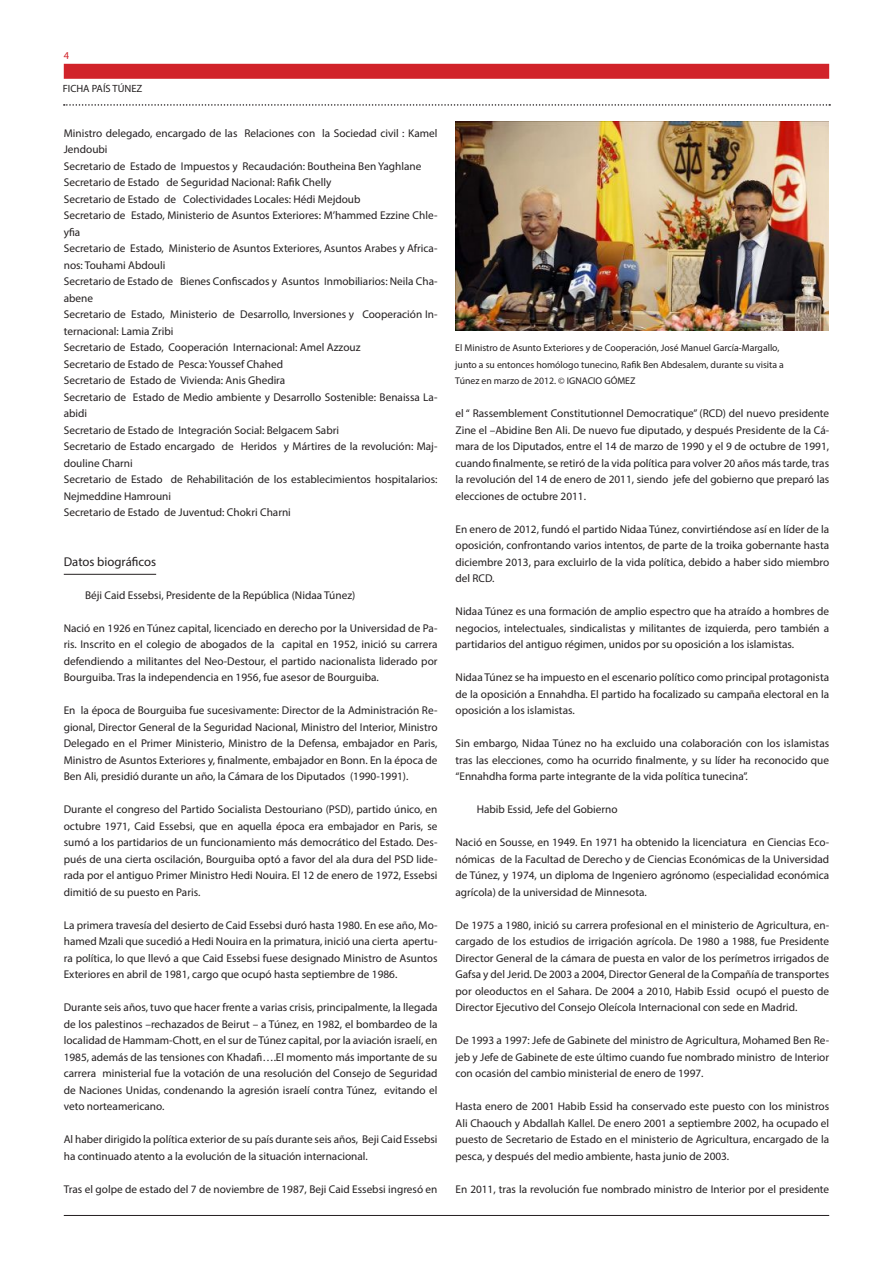
<style>
.page{position:relative;width:893px;height:1263px;background:#fff}
.page>*{position:absolute;margin:0;border:0;box-sizing:border-box;transform-origin:0 0}
.t1{font:12.75px "Myriad Pro";color:#231f20}
.t2{font:11.25px/16.5px "Myriad Pro";color:#231f20;text-align:justify}
.t3{font:10.5px "Myriad Pro";color:#231f20}
.t4{font:10.5px "Myriad Pro";color:#d1232a}
.t5{font:9.75px/16.5px "Myriad Pro";color:#231f20}
</style>
<div class="page">
<div style="left:64px;top:64px;width:765px;height:15px;background:#d1232a"></div>
<hr style="left:64px;top:1215px;width:765px;height:1px;background:#231f20">
<svg style="left:64px;top:104px;width:766px;height:2px"></svg>
<hr style="left:64px;top:574px;width:92px;height:1px;background:#231f20">
<img style="left:455px;top:121px;width:374px;height:209px">
<p class="t4" style="left:64px;top:49px;width:7px">4</p>
<p class="t3" style="left:63px;top:82px;width:81px">FICHA PAÍS TÚNEZ</p>
<p class="t2" style="left:64px;top:124px;width:375px;text-align:left">Ministro delegado, encargado de las Relaciones con la Sociedad civil : Kamel Jendoubi<br>Secretario de Estado de Impuestos y Recaudación: Boutheina Ben Yaghlane Secretario de Estado de Seguridad Nacional: Rafik Chelly<br>Secretario de Estado de Colectividades Locales: Hédi Mejdoub<br>Secretario de Estado, Ministerio de Asuntos Exteriores: M’hammed Ezzine Chle&shy;yfia<br>Secretario de Estado, Ministerio de Asuntos Exteriores, Asuntos Arabes y Africa&shy;nos: Touhami Abdouli<br>Secretario de Estado de Bienes Confiscados y Asuntos Inmobiliarios: Neila Cha&shy;abene<br>Secretario de Estado, Ministerio de Desarrollo, Inversiones y Cooperación In&shy;ternacional: Lamia Zribi<br>Secretario de Estado, Cooperación Internacional: Amel Azzouz<br>Secretario de Estado de Pesca: Youssef Chahed<br>Secretario de Estado de Vivienda: Anis Ghedira<br>Secretario de Estado de Medio ambiente y Desarrollo Sostenible: Benaissa La&shy;abidi<br>Secretario de Estado de Integración Social: Belgacem Sabri<br>Secretario de Estado encargado de Heridos y Mártires de la revolución: Maj&shy;douline Charni<br>Secretario de Estado de Rehabilitación de los establecimientos hospitalarios:<br>Nejmeddine Hamrouni<br>Secretario de Estado de Juventud: Chokri Charni</p>
<p class="t1" style="left:64px;top:553px;width:94px">Datos biográficos</p>
<p class="t2" style="left:85px;top:586px;width:272px">Béji Caid Essebsi, Presidente de la República (Nidaa Túnez)</p>
<p class="t2" style="left:64px;top:619px;width:375px">Nació en 1926 en Túnez capital, licenciado en derecho por la Universidad de Pa&shy;ris. Inscrito en el colegio de abogados de la capital en 1952, inició su carrera defendiendo a militantes del Neo-Destour, el partido nacionalista liderado por Bourguiba. Tras la independencia en 1956, fue asesor de Bourguiba.</p>
<p class="t2" style="left:64px;top:702px;width:375px">En la época de Bourguiba fue sucesivamente: Director de la Administración Re&shy;gional, Director General de la Seguridad Nacional, Ministro del Interior, Ministro Delegado en el Primer Ministerio, Ministro de la Defensa, embajador en Paris, Ministro de Asuntos Exteriores y, finalmente, embajador en Bonn. En la época de Ben Ali, presidió durante un año, la Cámara de los Diputados (1990-1991).</p>
<p class="t2" style="left:64px;top:801px;width:375px">Durante el congreso del Partido Socialista Destouriano (PSD), partido único, en octubre 1971, Caid Essebsi, que en aquella época era embajador en Paris, se sumó a los partidarios de un funcionamiento más democrático del Estado. Des&shy;pués de una cierta oscilación, Bourguiba optó a favor del ala dura del PSD lide&shy;rada por el antiguo Primer Ministro Hedi Nouira. El 12 de enero de 1972, Essebsi dimitió de su puesto en Paris.</p>
<p class="t2" style="left:64px;top:916px;width:375px">La primera travesía del desierto de Caid Essebsi duró hasta 1980. En ese año, Mo&shy;hamed Mzali que sucedió a Hedi Nouira en la primatura, inició una cierta apertu&shy;ra política, lo que llevó a que Caid Essebsi fuese designado Ministro de Asuntos Exteriores en abril de 1981, cargo que ocupó hasta septiembre de 1986.</p>
<p class="t2" style="left:64px;top:999px;width:375px">Durante seis años, tuvo que hacer frente a varias crisis, principalmente, la llegada de los palestinos –rechazados de Beirut – a Túnez, en 1982, el bombardeo de la localidad de Hammam-Chott, en el sur de Túnez capital, por la aviación israelí, en 1985, además de las tensiones con Khadafi….El momento más importante de su carrera ministerial fue la votación de una resolución del Consejo de Seguridad de Naciones Unidas, condenando la agresión israelí contra Túnez, evitando el veto norteamericano.</p>
<p class="t2" style="left:64px;top:1131px;width:375px">Al haber dirigido la política exterior de su país durante seis años, Beji Caid Essebsi ha continuado atento a la evolución de la situación internacional.</p>
<p class="t2" style="left:64px;top:1180px;width:375px">Tras el golpe de estado del 7 de noviembre de 1987, Beji Caid Essebsi ingresó en</p>
<p class="t5" style="left:455px;top:339px;width:330px">El Ministro de Asunto Exteriores y de Cooperación, José Manuel García-Margallo, junto a su entonces homólogo tunecino, Rafik Ben Abdesalem, durante su visita a<br>Túnez en marzo de 2012. © IGNACIO GÓMEZ</p>
<p class="t2" style="left:455px;top:405px;width:375px">el “ Rassemblement Constitutionnel Democratique” (RCD) del nuevo presidente Zine el –Abidine Ben Ali. De nuevo fue diputado, y después Presidente de la Cá&shy;mara de los Diputados, entre el 14 de marzo de 1990 y el 9 de octubre de 1991, cuando finalmente, se retiró de la vida política para volver 20 años más tarde, tras la revolución del 14 de enero de 2011, siendo jefe del gobierno que preparó las elecciones de octubre 2011.</p>
<p class="t2" style="left:455px;top:520px;width:375px">En enero de 2012, fundó el partido Nidaa Túnez, convirtiéndose así en líder de la oposición, confrontando varios intentos, de parte de la troika gobernante hasta diciembre 2013, para excluirlo de la vida política, debido a haber sido miembro del RCD.</p>
<p class="t2" style="left:455px;top:603px;width:375px">Nidaa Túnez es una formación de amplio espectro que ha atraído a hombres de negocios, intelectuales, sindicalistas y militantes de izquierda, pero también a partidarios del antiguo régimen, unidos por su oposición a los islamistas.</p>
<p class="t2" style="left:455px;top:669px;width:375px">Nidaa Túnez se ha impuesto en el escenario político como principal protagonista de la oposición a Ennahdha. El partido ha focalizado su campaña electoral en la oposición a los islamistas.</p>
<p class="t2" style="left:455px;top:735px;width:375px">Sin embargo, Nidaa Túnez no ha excluido una colaboración con los islamistas tras las elecciones, como ha ocurrido finalmente, y su líder ha reconocido que “Ennahdha forma parte integrante de la vida política tunecina”.</p>
<p class="t2" style="left:477px;top:801px;width:142px">Habib Essid, Jefe del Gobierno</p>
<p class="t2" style="left:455px;top:834px;width:375px">Nació en Sousse, en 1949. En 1971 ha obtenido la licenciatura en Ciencias Eco&shy;nómicas de la Facultad de Derecho y de Ciencias Económicas de la Universidad de Túnez, y 1974, un diploma de Ingeniero agrónomo (especialidad económica agrícola) de la universidad de Minnesota.</p>
<p class="t2" style="left:455px;top:916px;width:375px">De 1975 a 1980, inició su carrera profesional en el ministerio de Agricultura, en&shy;cargado de los estudios de irrigación agrícola. De 1980 a 1988, fue Presidente Director General de la cámara de puesta en valor de los perímetros irrigados de Gafsa y del Jerid. De 2003 a 2004, Director General de la Compañía de transportes por oleoductos en el Sahara. De 2004 a 2010, Habib Essid ocupó el puesto de Director Ejecutivo del Consejo Oleícola Internacional con sede en Madrid.</p>
<p class="t2" style="left:455px;top:1032px;width:375px">De 1993 a 1997: Jefe de Gabinete del ministro de Agricultura, Mohamed Ben Re&shy;jeb y Jefe de Gabinete de este último cuando fue nombrado ministro de Interior con ocasión del cambio ministerial de enero de 1997.</p>
<p class="t2" style="left:455px;top:1098px;width:375px">Hasta enero de 2001 Habib Essid ha conservado este puesto con los ministros Ali Chaouch y Abdallah Kallel. De enero 2001 a septiembre 2002, ha ocupado el puesto de Secretario de Estado en el ministerio de Agricultura, encargado de la pesca, y después del medio ambiente, hasta junio de 2003.</p>
<p class="t2" style="left:455px;top:1180px;width:375px">En 2011, tras la revolución fue nombrado ministro de Interior por el presidente</p>
</div>
